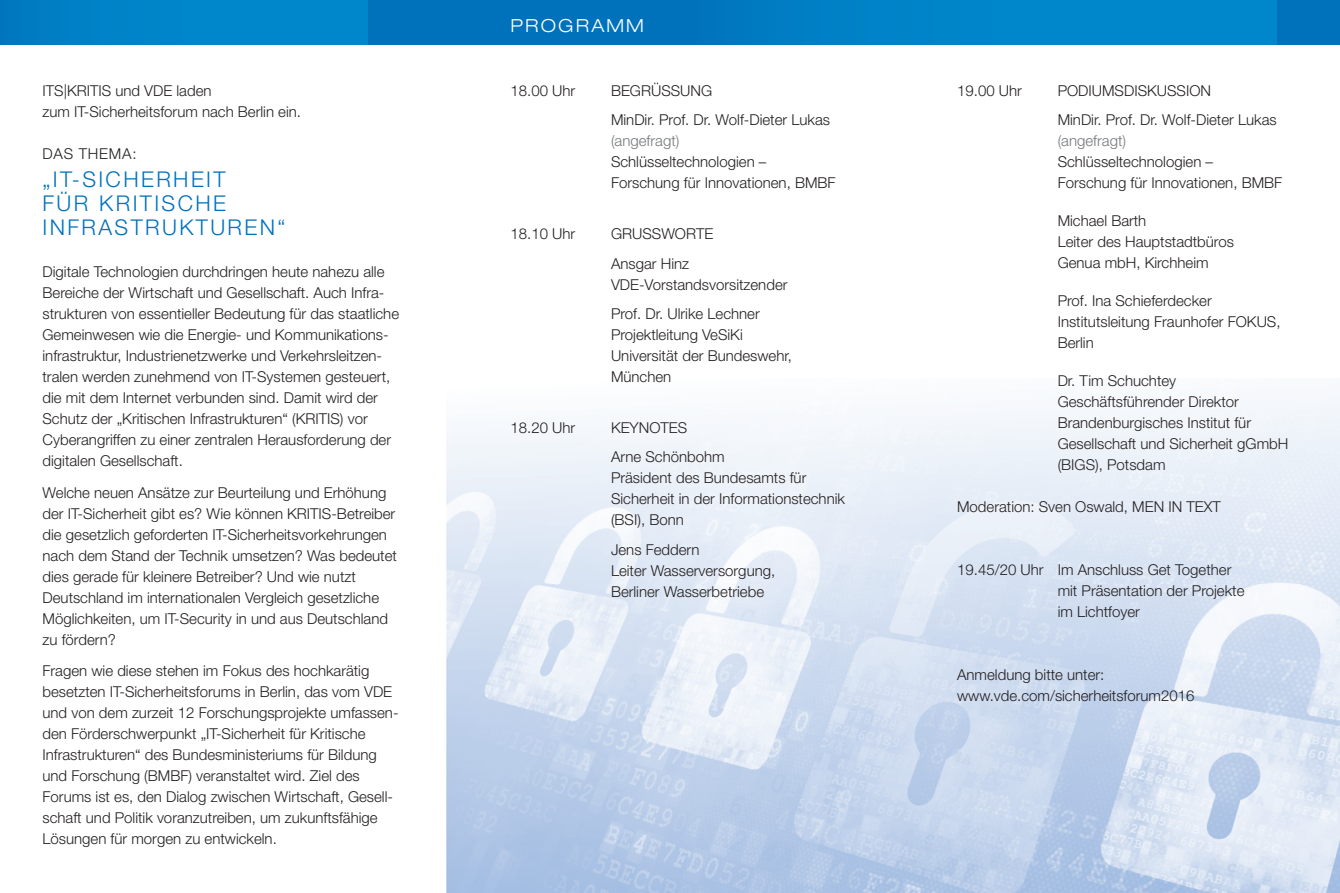
<style>
.page{position:relative;width:1340px;height:893px;background:#fff}
.page>*{position:absolute;margin:0;border:0;box-sizing:border-box;transform-origin:0 0}
.t1{font:300 21.75px/24px "Helvetica Neue LT Std";letter-spacing:.11em;color:#0072bc}
.t2{font:300 expanded 18px "Helvetica Neue LT Std";letter-spacing:.12em;color:#fff}
.t3{font:300 15px/21px "Helvetica Neue LT Std";color:#231f20}
.t4{font:300 15px "Helvetica Neue LT Std";color:#76787b}
.t5{font:300 15px "Helvetica Neue LT Std";letter-spacing:.05em;color:#231f20}
</style>
<div class="page">
<img style="left:446px;top:398px;width:893px;height:495px">
<div style="left:446px;top:0;width:893px;height:45px;background:#0072bc"></div>
<div style="left:0;top:0;width:446px;height:45px;background:#0072bc"></div>
<div style="left:0;top:0;width:368px;height:45px;background:linear-gradient(to right,#007dc3,#0089cd)"></div>
<div style="left:694px;top:0;width:582px;height:45px;background:linear-gradient(to right,#007bc2,#008ace)"></div>
<p class="t3" style="left:43px;top:80px;width:260px">ITS|KRITIS und VDE laden<br>zum IT-Sicherheitsforum nach Berlin ein.</p>
<p class="t5" style="left:43px;top:144px;width:96px">DAS THEMA:</p>
<h1 class="t1" style="left:43px;top:167px;width:244px">„IT-SICHERHEIT<br>FÜR KRITISCHE<br>INFRASTRUKTUREN“</h1>
<p class="t3" style="left:43px;top:261px;width:358px">Digitale Technologien durchdringen heute nahezu alle Bereiche der Wirtschaft und Gesellschaft. Auch Infra&shy;strukturen von essentieller Bedeutung für das staatliche Gemeinwesen wie die Energie- und Kommunikations&shy;infrastruktur, Industrienetzwerke und Verkehrsleitzen&shy;tralen werden zunehmend von IT-Systemen gesteuert, die mit dem Internet verbunden sind. Damit wird der Schutz der „Kritischen Infrastrukturen“ (KRITIS) vor Cyberangriffen zu einer zentralen Herausforderung der digitalen Gesellschaft.</p>
<p class="t3" style="left:43px;top:481px;width:356px">Welche neuen Ansätze zur Beurteilung und Erhöhung der IT-Sicherheit gibt es? Wie können KRITIS-Betreiber die gesetzlich geforderten IT-Sicherheitsvorkehrungen nach dem Stand der Technik umsetzen? Was bedeutet dies gerade für kleinere Betreiber? Und wie nutzt Deutschland im internationalen Vergleich gesetzliche Möglichkeiten, um IT-Security in und aus Deutschland zu fördern?</p>
<p class="t3" style="left:43px;top:660px;width:357px">Fragen wie diese stehen im Fokus des hochkarätig besetzten IT-Sicherheitsforums in Berlin, das vom VDE und von dem zurzeit 12 Forschungsprojekte umfassen&shy;den Förderschwerpunkt „IT-Sicherheit für Kritische Infrastrukturen“ des Bundesministeriums für Bildung und Forschung (BMBF) veranstaltet wird. Ziel des Forums ist es, den Dialog zwischen Wirtschaft, Gesell&shy;schaft und Politik voranzutreiben, um zukunftsfähige Lösungen für morgen zu entwickeln.</p>
<p class="t2" style="left:510px;top:15px;width:135px">PROGRAMM</p>
<p class="t3" style="left:510px;top:80px;width:66px">18.00 Uhr</p>
<p class="t3" style="left:611px;top:75px;width:220px;line-height:29.5px">BEGRÜSSUNG<br>MinDir. Prof. Dr. Wolf-Dieter Lukas</p>
<p class="t4" style="left:611px;top:132px;width:70px">(angefragt)</p>
<p class="t3" style="left:611px;top:151px;width:226px">Schlüsseltechnologien –<br>Forschung für Innovationen, BMBF</p>
<p class="t3" style="left:510px;top:223px;width:66px">18.10 Uhr</p>
<p class="t3" style="left:611px;top:219px;width:104px;line-height:29.5px">GRUSSWORTE<br>Ansgar Hinz</p>
<p class="t3" style="left:611px;top:269px;width:178px;line-height:29.5px">VDE-Vorstandsvorsitzender<br>Prof. Dr. Ulrike Lechner</p>
<p class="t3" style="left:611px;top:324px;width:182px">Projektleitung VeSiKi<br>Universität der Bundeswehr,<br>München</p>
<p class="t3" style="left:510px;top:417px;width:66px">18.20 Uhr</p>
<p class="t3" style="left:611px;top:412px;width:115px;line-height:29.5px">KEYNOTES<br>Arne Schönbohm</p>
<p class="t3" style="left:611px;top:467px;width:235px">Präsident des Bundesamts für<br>Sicherheit in der Informationstechnik (BSI), Bonn</p>
<p class="t3" style="left:611px;top:539px;width:166px">Jens Feddern<br>Leiter Wasserversorgung,<br>Berliner Wasserbetriebe</p>
<p class="t3" style="left:957px;top:80px;width:66px">19.00 Uhr</p>
<p class="t3" style="left:1057px;top:75px;width:220px;line-height:29.5px">PODIUMSDISKUSSION<br>MinDir. Prof. Dr. Wolf-Dieter Lukas</p>
<p class="t4" style="left:1057px;top:132px;width:70px">(angefragt)</p>
<p class="t3" style="left:1057px;top:151px;width:226px">Schlüsseltechnologien –<br>Forschung für Innovationen, BMBF</p>
<p class="t3" style="left:1057px;top:210px;width:178px">Michael Barth<br>Leiter des Hauptstadtbüros<br>Genua mbH, Kirchheim</p>
<p class="t3" style="left:1057px;top:290px;width:224px">Prof. Ina Schieferdecker<br>Institutsleitung Fraunhofer FOKUS,<br>Berlin</p>
<p class="t3" style="left:1057px;top:370px;width:232px">Dr. Tim Schuchtey<br>Geschäftsführender Direktor<br>Brandenburgisches Institut für<br>Gesellschaft und Sicherheit gGmbH (BIGS), Potsdam</p>
<p class="t3" style="left:957px;top:496px;width:265px">Moderation: Sven Oswald, MEN IN TEXT</p>
<p class="t3" style="left:1057px;top:559px;width:188px;text-indent:-100px">19.45/20 Uhr Im Anschluss Get Together mit Präsentation der Projekte im Lichtfoyer</p>
<p class="t3" style="left:957px;top:664px;width:239px">Anmeldung bitte unter: www.vde.com/sicherheitsforum2016</p>
</div>
